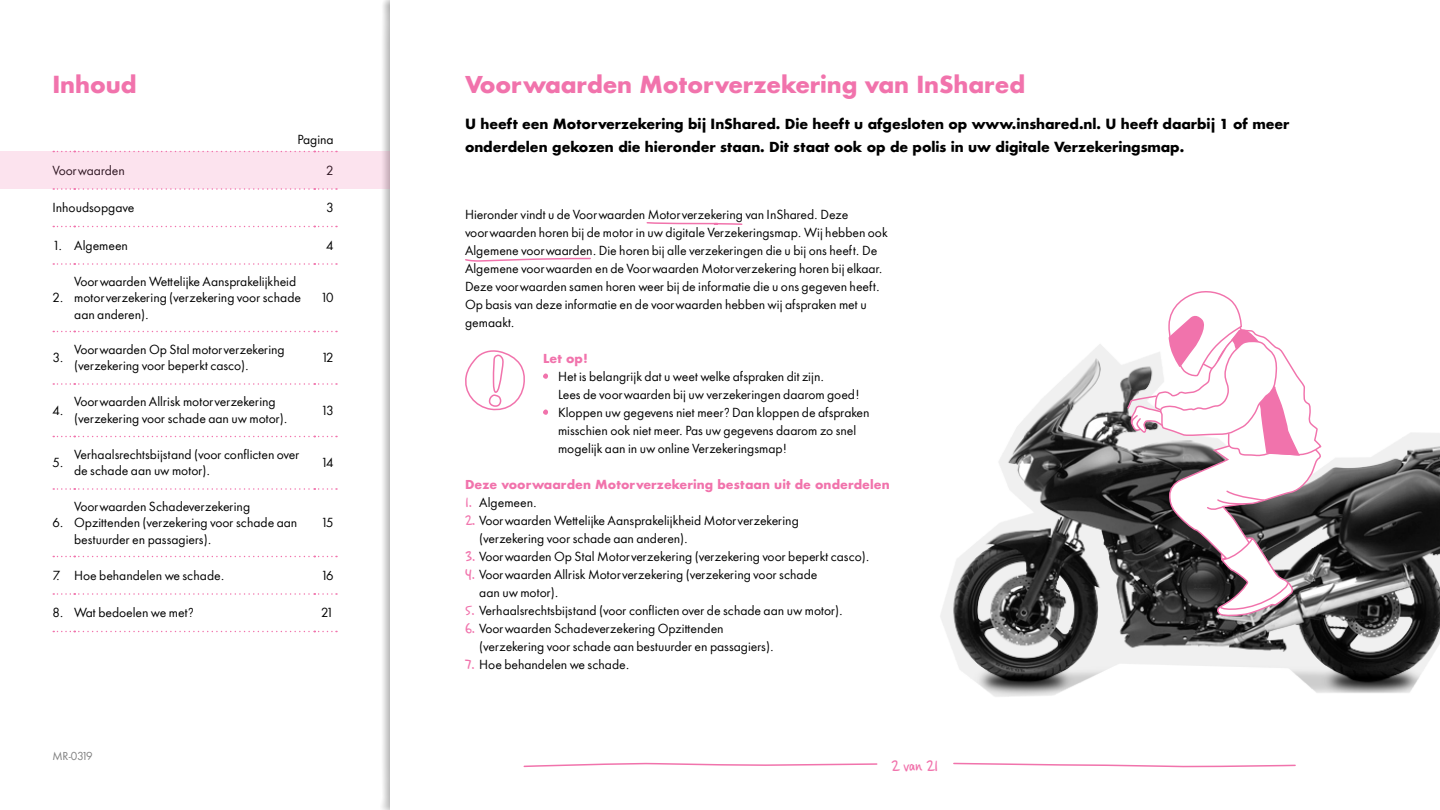
<style>
.page{position:relative;width:1440px;height:810px;background:#fff}
.page>*{position:absolute;margin:0;border:0;box-sizing:border-box;transform-origin:0 0}
.t1{font:700 22.5px "In Shared Sans";letter-spacing:-.01em;color:#f173ac}
.t2{font:16.5px "Casino Hand";color:#f173ac}
.t3{font:700 13.5px/22.5px "In Shared Sans";letter-spacing:-.01em;color:#000}
.t4{font:12px/18px "In Shared Sans";color:#000}
.t5{font:700 12px "In Shared Sans";color:#f173ac}
.t6{font:10.5px "In Shared Sans";letter-spacing:-.095em;color:#808080}
.s1{font-family:"Casino Hand";font-size:15px;color:#f173ac}
</style>
<div class="page">
<svg style="left:523px;top:763px;width:355px;height:5px"></svg>
<svg style="left:953px;top:762px;width:343px;height:5px"></svg>
<svg style="left:53px;top:151px;width:284px;height:1px"></svg>
<svg style="left:53px;top:189px;width:284px;height:1px"></svg>
<svg style="left:53px;top:226px;width:284px;height:1px"></svg>
<svg style="left:53px;top:263px;width:284px;height:2px"></svg>
<svg style="left:53px;top:331px;width:284px;height:1px"></svg>
<svg style="left:53px;top:383px;width:284px;height:2px"></svg>
<svg style="left:53px;top:436px;width:284px;height:1px"></svg>
<svg style="left:53px;top:488px;width:284px;height:2px"></svg>
<svg style="left:53px;top:556px;width:284px;height:1px"></svg>
<svg style="left:53px;top:593px;width:284px;height:2px"></svg>
<svg style="left:53px;top:631px;width:284px;height:1px"></svg>
<svg style="left:465px;top:350px;width:60px;height:61px"></svg>
<svg style="left:543px;top:373px;width:5px;height:6px"></svg>
<svg style="left:543px;top:409px;width:5px;height:6px"></svg>
<svg style="left:646px;top:222px;width:97px;height:3px"></svg>
<svg style="left:465px;top:257px;width:126px;height:5px"></svg>
<img style="left:940px;top:344px;width:500px;height:353px">
<svg style="left:1126px;top:291px;width:196px;height:326px"></svg>
<div style="left:0;top:152px;width:389px;height:37px;background:#fce3ee"></div>
<h1 class="t1" style="left:52px;top:69px;width:86px">Inhoud</h1>
<p class="t4" style="left:298px;top:130px;width:38px">Pagina</p>
<p class="t4" style="left:52px;top:161px;width:74px">Voorwaarden</p>
<p class="t4" style="left:326px;top:161px;width:9px">2</p>
<p class="t4" style="left:52px;top:199px;width:84px">Inhoudsopgave</p>
<p class="t4" style="left:326px;top:199px;width:9px">3</p>
<p class="t4" style="left:52px;top:236px;width:77px">1. Algemeen</p>
<p class="t4" style="left:326px;top:236px;width:9px">4</p>
<p class="t4" style="left:52px;top:289px;width:13px">2.</p>
<p class="t4" style="left:74px;top:273px;width:228px;line-height:16.5px">Voorwaarden Wettelijke Aansprakelijkheid motorverzekering (verzekering voor schade aan anderen).</p>
<p class="t4" style="left:320px;top:289px;width:15px">10</p>
<p class="t4" style="left:52px;top:349px;width:13px">3.</p>
<p class="t4" style="left:74px;top:341px;width:212px;line-height:16.5px">Voorwaarden Op Stal motorverzekering (verzekering voor beperkt casco).</p>
<p class="t4" style="left:321px;top:349px;width:14px">12</p>
<p class="t4" style="left:52px;top:401px;width:13px">4.</p>
<p class="t4" style="left:74px;top:394px;width:215px;line-height:16.5px">Voorwaarden Allrisk motorverzekering (verzekering voor schade aan uw motor).</p>
<p class="t4" style="left:321px;top:401px;width:14px">13</p>
<p class="t4" style="left:52px;top:454px;width:13px">5.</p>
<p class="t4" style="left:74px;top:446px;width:227px;line-height:16.5px">Verhaalsrechtsbijstand (voor conflicten over de schade aan uw motor).</p>
<p class="t4" style="left:321px;top:454px;width:14px">14</p>
<p class="t4" style="left:52px;top:514px;width:13px">6.</p>
<p class="t4" style="left:74px;top:498px;width:225px;line-height:16.5px">Voorwaarden Schadeverzekering<br>Opzittenden (verzekering voor schade aan bestuurder en passagiers).</p>
<p class="t4" style="left:321px;top:514px;width:14px">15</p>
<p class="t4" style="left:52px;top:566px;width:173px">7. Hoe behandelen we schade.</p>
<p class="t4" style="left:321px;top:566px;width:14px">16</p>
<p class="t4" style="left:52px;top:604px;width:143px">8. Wat bedoelen we met?</p>
<p class="t4" style="left:321px;top:604px;width:14px">21</p>
<p class="t6" style="left:52px;top:749px;width:42px">MR-0319</p>
<h1 class="t1" style="left:465px;top:69px;width:562px">Voorwaarden Motorverzekering van InShared</h1>
<p class="t3" style="left:465px;top:113px;width:826px">U heeft een Motorverzekering bij InShared. Die heeft u afgesloten op www.inshared.nl. U heeft daarbij 1 of meer onderdelen gekozen die hieronder staan. Dit staat ook op de polis in uw digitale Verzekeringsmap.</p>
<p class="t4" style="left:465px;top:206px;width:424px">Hieronder vindt u de Voorwaarden Motorverzekering van InShared. Deze voorwaarden horen bij de motor in uw digitale Verzekeringsmap. Wij hebben ook Algemene voorwaarden. Die horen bij alle verzekeringen die u bij ons heeft. De Algemene voorwaarden en de Voorwaarden Motorverzekering horen bij elkaar.<br>Deze voorwaarden samen horen weer bij de informatie die u ons gegeven heeft.<br>Op basis van deze informatie en de voorwaarden hebben wij afspraken met u gemaakt.</p>
<p class="t5" style="left:543px;top:350px;width:46px">Let op!</p>
<p class="t4" style="left:558px;top:368px;width:313px">Het is belangrijk dat u weet welke afspraken dit zijn.<br>Lees de voorwaarden bij uw verzekeringen daarom goed!<br>Kloppen uw gegevens niet meer? Dan kloppen de afspraken misschien ook niet meer. Pas uw gegevens daarom zo snel mogelijk aan in uw online Verzekeringsmap!</p>
<p class="t5" style="left:465px;top:476px;width:426px">Deze voorwaarden Motorverzekering bestaan uit de onderdelen</p>
<p class="t4" style="left:465px;top:494px;width:73px"><span class="s1">1.</span> Algemeen.</p>
<p class="t4" style="left:479px;top:512px;width:321px;text-indent:-14px"><span class="s1">2.</span> Voorwaarden Wettelijke Aansprakelijkheid Motorverzekering (verzekering voor schade aan anderen).</p>
<p class="t4" style="left:465px;top:548px;width:406px"><span class="s1">3.</span> Voorwaarden Op Stal Motorverzekering (verzekering voor beperkt casco).</p>
<p class="t4" style="left:479px;top:566px;width:340px;text-indent:-14px"><span class="s1">4.</span> Voorwaarden Allrisk Motorverzekering (verzekering voor schade aan uw motor).</p>
<p class="t4" style="left:465px;top:602px;width:379px"><span class="s1">5.</span> Verhaalsrechtsbijstand (voor conflicten over de schade aan uw motor).</p>
<p class="t4" style="left:479px;top:620px;width:296px;text-indent:-14px"><span class="s1">6.</span> Voorwaarden Schadeverzekering Opzittenden (verzekering voor schade aan bestuurder en passagiers).</p>
<p class="t4" style="left:465px;top:656px;width:166px"><span class="s1">7.</span> Hoe behandelen we schade.</p>
<h2 class="t2" style="left:891px;top:756px;width:49px">2 van 21</h2>
</div>
